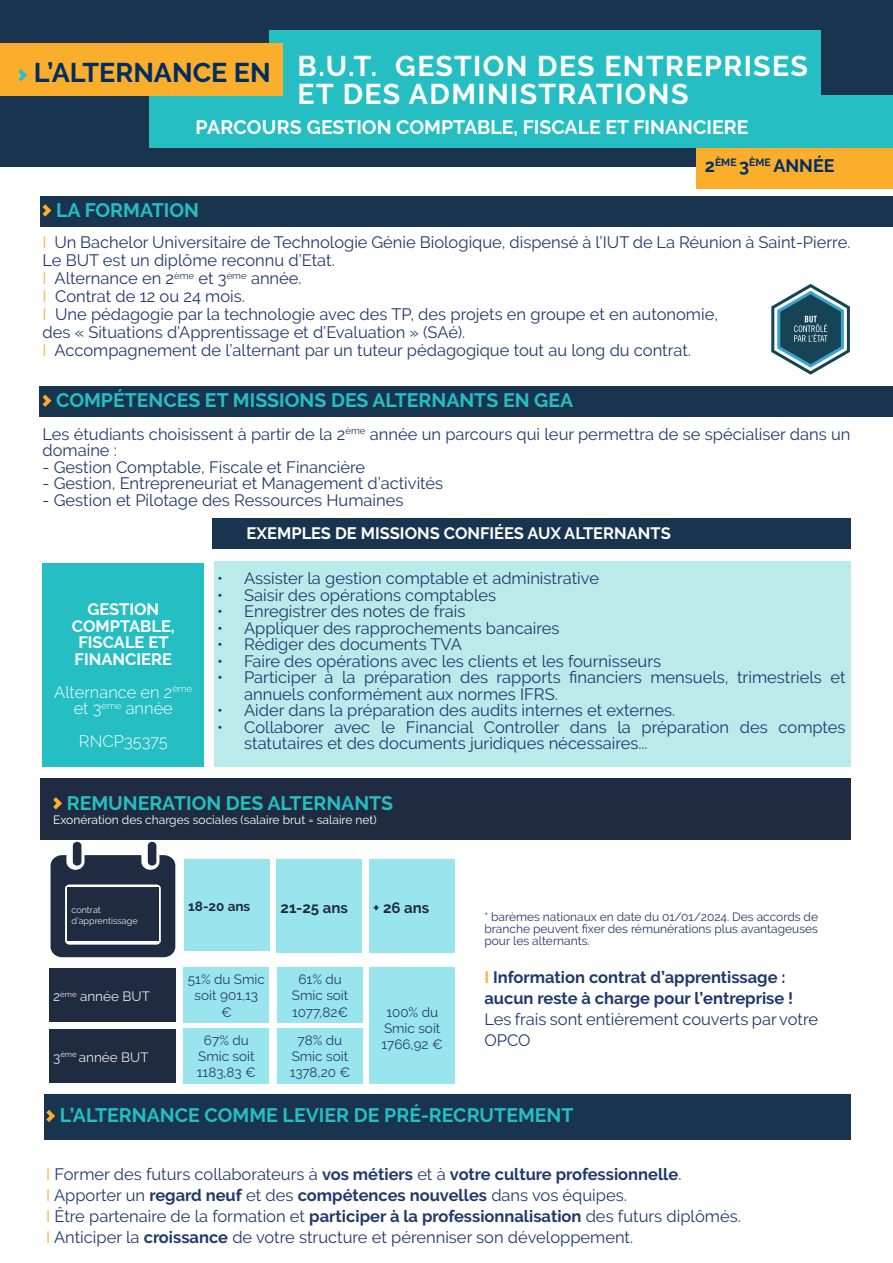
<style>
.page{position:relative;width:893px;height:1263px;background:#fff}
.page>*{position:absolute;margin:0;border:0;box-sizing:border-box;transform-origin:0 0}
.t1{font:700 28.5px/28.5px "Raleway";letter-spacing:.05em;color:#fff}
.t2{font:700 27px "Raleway";color:#002d62}
.t3{font:700 19.5px "Raleway";color:#25bec3}
.t4{font:700 19.5px "Raleway";color:#fff}
.t5{font:700 18px "Raleway";color:#002d62}
.t6{font:16.5px/18px "Raleway";color:#20396d}
.t7{font:700 16.5px/16.5px "Raleway";color:#fff;text-align:center}
.t8{font:700 16.5px/21px "Raleway";color:#20396d}
.t9{font:300 16.5px/16.5px "Raleway";color:#fff;text-align:center}
.t10{font:700 15px "Raleway";color:#1f2b40}
.t11{font:13.5px/16.2px "Raleway";color:#2c3b6c;text-align:center}
.t12{font:13.5px "Raleway";color:#e6e7e8}
.t13{font:700 13.5px "Raleway";color:#1f2b40}
.t14{font:12px/12px "Raleway";color:#20396d;text-align:justify}
.t15{font:12px "Raleway";color:#fff}
.t16{font:9px/10.8px "Raleway";color:#e6e7e8}
.s1{color:#f9b538}
.s2{font-weight:700}
</style>
<div class="page">
<div style="left:40px;top:196px;width:853px;height:31px;background:#18344f"></div>
<div style="left:40px;top:386px;width:853px;height:30px;background:#18344f"></div>
<div style="left:0;top:0;width:893px;height:166px;background:#18344f"></div>
<div style="left:269px;top:30px;width:552px;height:66px;background:#25bec3"></div>
<div style="left:150px;top:95px;width:743px;height:53px;background:#25bec3"></div>
<svg style="left:43px;top:395px;width:8px;height:12px"></svg>
<svg style="left:43px;top:204px;width:8px;height:13px"></svg>
<div style="left:0;top:43px;width:282px;height:53px;background:#fbad2c"></div>
<svg style="left:18px;top:69px;width:9px;height:13px"></svg>
<div style="left:212px;top:518px;width:638px;height:31px;background:#18344f"></div>
<svg style="left:771px;top:284px;width:79px;height:91px"></svg>
<div style="left:43px;top:563px;width:161px;height:204px;background:#25bec3"></div>
<div style="left:214px;top:561px;width:636px;height:206px;background:#bbeaeb"></div>
<div style="left:696px;top:148px;width:197px;height:41px;background:#fbad2c"></div>
<div style="left:44px;top:1094px;width:806px;height:45px;background:#18344f"></div>
<svg style="left:46px;top:1110px;width:9px;height:12px"></svg>
<div style="left:184px;top:859px;width:86px;height:91px;background:#99e5ed"></div>
<svg style="left:51px;top:855px;width:124px;height:102px;background:#414b5d"></svg>
<div style="left:73px;top:842px;width:8px;height:24px;background:#1f2b40;border-radius:4px"></div>
<div style="left:148px;top:842px;width:8px;height:24px;background:#1f2b40;border-radius:4px"></div>
<div style="left:276px;top:859px;width:86px;height:93px;background:#99e5ed"></div>
<div style="left:369px;top:859px;width:86px;height:93px;background:#99e5ed"></div>
<div style="left:183px;top:967px;width:86px;height:55px;background:#99e5ed"></div>
<div style="left:67px;top:888px;width:92px;height:53px;background:#1f2b40"></div>
<div style="left:49px;top:1029px;width:127px;height:53px;background:#1f2b40"></div>
<div style="left:277px;top:967px;width:86px;height:55px;background:#99e5ed"></div>
<div style="left:369px;top:967px;width:86px;height:117px;background:#99e5ed"></div>
<div style="left:183px;top:1028px;width:86px;height:55px;background:#99e5ed"></div>
<div style="left:277px;top:1028px;width:86px;height:55px;background:#99e5ed"></div>
<div style="left:49px;top:968px;width:127px;height:53px;background:#1f2b40"></div>
<div style="left:40px;top:778px;width:810px;height:62px;background:#1f2b40"></div>
<svg style="left:53px;top:797px;width:9px;height:12px"></svg>
<h2 class="t2" style="left:34px;top:57px;width:239px">L’ALTERNANCE EN</h2>
<h1 class="t1" style="left:298px;top:52px;width:512px">B.U.T. GESTION DES ENTREPRISES<br>ET DES ADMINISTRATIONS</h1>
<p class="t4" style="left:196px;top:116px;width:554px">PARCOURS GESTION COMPTABLE, FISCALE ET FINANCIERE</p>
<p class="t5" style="left:705px;top:155px;width:131px">2<sup>ÈME</sup> 3<sup>ÈME</sup> ANNÉE</p>
<p class="t3" style="left:56px;top:199px;width:145px">LA FORMATION</p>
<p class="t6" style="left:43px;top:233px;width:809px"><span class="s1">I</span> Un Bachelor Universitaire de Technologie Génie Biologique, dispensé à l’IUT de La Réunion à Saint-Pierre.<br>Le BUT est un diplôme reconnu d’Etat.<br><span class="s1">I</span> Alternance en 2<sup>ème</sup> et 3<sup>ème</sup> année.<br><span class="s1">I</span> Contrat de 12 ou 24 mois.<br><span class="s1">I</span> Une pédagogie par la technologie avec des TP, des projets en groupe et en autonomie,<br>des « Situations d’Apprentissage et d’Evaluation » (SAé).<br><span class="s1">I</span> Accompagnement de l’alternant par un tuteur pédagogique tout au long du contrat.</p>
<p class="t3" style="left:56px;top:389px;width:519px">COMPÉTENCES ET MISSIONS DES ALTERNANTS EN GEA</p>
<p class="t6" style="left:43px;top:426px;width:809px;line-height:16.5px">Les étudiants choisissent à partir de la 2<sup>ème</sup> année un parcours qui leur permettra de se spécialiser dans un domaine :</p>
<p class="t6" style="left:43px;top:458px;width:324px">- Gestion Comptable, Fiscale et Financière</p>
<p class="t6" style="left:43px;top:475px;width:402px">- Gestion, Entrepreneuriat et Management d’activités</p>
<p class="t6" style="left:43px;top:491px;width:362px">- Gestion et Pilotage des Ressources Humaines</p>
<p class="t7" style="left:72px;top:601px;width:104px">GESTION<br>COMPTABLE,<br>FISCALE ET<br>FINANCIERE</p>
<p class="t9" style="left:54px;top:683px;width:140px">Alternance en 2<sup>ème </sup>et 3<sup>ème</sup> année</p>
<p class="t9" style="left:79px;top:733px;width:90px">RNCP35375</p>
<p class="t7" style="left:247px;top:525px;width:426px">EXEMPLES DE MISSIONS CONFIÉES AUX ALTERNANTS</p>
<p class="t6" style="left:217px;top:569px;width:383px">• Assister la gestion comptable et administrative</p>
<p class="t6" style="left:217px;top:586px;width:281px">• Saisir des opérations comptables</p>
<p class="t6" style="left:217px;top:602px;width:250px">• Enregistrer des notes de frais</p>
<p class="t6" style="left:217px;top:619px;width:344px">• Appliquer des rapprochements bancaires</p>
<p class="t6" style="left:217px;top:635px;width:246px">• Rédiger des documents TVA</p>
<p class="t6" style="left:217px;top:652px;width:445px">• Faire des opérations avec les clients et les fournisseurs</p>
<p class="t6" style="left:244px;top:669px;width:603px;line-height:16.5px;text-indent:-27px">• Participer à la préparation des rapports financiers mensuels, trimestriels et annuels conformément aux normes IFRS.</p>
<p class="t6" style="left:217px;top:701px;width:460px">• Aider dans la préparation des audits internes et externes.</p>
<p class="t6" style="left:244px;top:719px;width:603px;line-height:16.5px;text-indent:-27px">• Collaborer avec le Financial Controller dans la préparation des comptes statutaires et des documents juridiques nécessaires...</p>
<p class="t3" style="left:67px;top:791px;width:328px">REMUNERATION DES ALTERNANTS</p>
<p class="t15" style="left:53px;top:813px;width:325px">Exonération des charges sociales (salaire brut = salaire net)</p>
<p class="t16" style="left:71px;top:904px;width:68px">contrat d’apprentissage</p>
<p class="t12" style="left:53px;top:989px;width:98px">2<sup>ème</sup> année BUT</p>
<p class="t12" style="left:53px;top:1049px;width:97px">3<sup>ème</sup> année BUT</p>
<p class="t13" style="left:188px;top:898px;width:64px">18-20 ans</p>
<p class="t10" style="left:281px;top:899px;width:69px">21-25 ans</p>
<p class="t10" style="left:373px;top:899px;width:58px">+ 26 ans</p>
<p class="t11" style="left:188px;top:971px;width:79px">51% du Smic soit 901,13 €</p>
<p class="t11" style="left:292px;top:971px;width:58px">61% du<br>Smic soit<br>1077,82€</p>
<p class="t11" style="left:384px;top:1004px;width:58px;text-align:left">100% du<br>Smic soit</p>
<p class="t11" style="left:204px;top:1032px;width:46px">67% du</p>
<p class="t11" style="left:382px;top:1036px;width:63px">1766,92 €</p>
<p class="t11" style="left:197px;top:1048px;width:61px;text-align:left">Smic soit<br>1183,83 €</p>
<p class="t11" style="left:290px;top:1032px;width:62px">78% du<br>Smic soit<br>1378,20 €</p>
<p class="t14" style="left:484px;top:911px;width:335px">* barèmes nationaux en date du 01/01/2024. Des accords de branche peuvent fixer des rémunérations plus avantageuses pour les alternants.</p>
<p class="t8" style="left:484px;top:966px;width:310px"><span class="s1">I</span> Information contrat d’apprentissage : aucun reste à charge pour l’entreprise !</p>
<p class="t6" style="left:484px;top:1008px;width:335px;line-height:21px">Les frais sont entièrement couverts par votre<br>OPCO</p>
<p class="t3" style="left:60px;top:1104px;width:515px">L’ALTERNANCE COMME LEVIER DE PRÉ-RECRUTEMENT</p>
<p class="t6" style="left:46px;top:1164px;width:696px;line-height:21px"><span class="s1">I</span> Former des futurs collaborateurs à <span class="s2">vos métiers</span> et à <span class="s2">votre culture professionnelle</span>.<br><span class="s1">I</span> Apporter un <span class="s2">regard neuf</span> et des <span class="s2">compétences nouvelles</span> dans vos équipes.<br><span class="s1">I</span> Être partenaire de la formation et <span class="s2">participer à la professionnalisation</span> des futurs diplômés.<br><span class="s1">I</span> Anticiper la <span class="s2">croissance</span> de votre structure et pérenniser son développement.</p>
</div>
